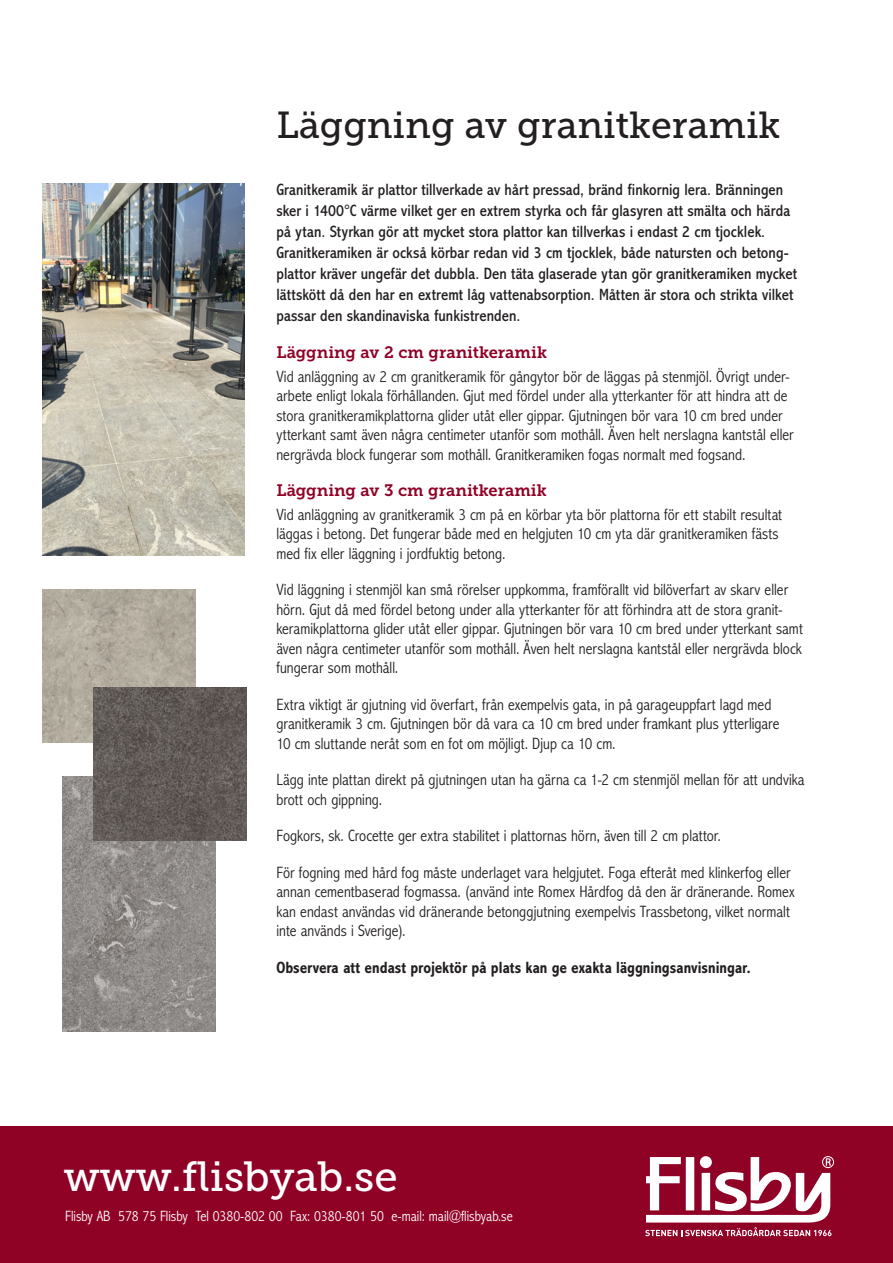
<style>
.page{position:relative;width:893px;height:1263px;background:#fff}
.page>*{position:absolute;margin:0;border:0;box-sizing:border-box;transform-origin:0 0}
.t1{font:42px "Museo Slab 500";color:#fff}
.t2{font:37.5px "Museo Slab 500";color:#231f20}
.mellanrubrik{font:300 condensed 16.5px/19.5px "Abadi MT Std";color:#231f20}
.mellanrubrik-2{font:condensed 16.5px/21px "Abadi MT Std";letter-spacing:.005em;color:#231f20}
.mellanrubrik-3{font:700 condensed 16.5px "Abadi MT Std";letter-spacing:.005em;color:#231f20}
.mellanrubrik-4{font:16.5px "Museo Slab 700";color:#900126}
.t3{font:300 condensed 15px "Abadi MT Std";color:#fff}
</style>
<div class="page">
<div style="left:0;top:1127px;width:893px;height:136px;background:#900126"></div>
<svg style="left:645px;top:1156px;width:189px;height:80px"></svg>
<img style="left:43px;top:184px;width:202px;height:371px">
<img style="left:43px;top:590px;width:153px;height:153px">
<img style="left:62px;top:777px;width:153px;height:255px">
<img style="left:94px;top:687px;width:153px;height:153px">
<p class="t2" style="left:276px;top:104px;width:506px">Läggning av granitkeramik</p>
<p class="mellanrubrik-2" style="left:276px;top:180px;width:522px">Granitkeramik är plattor tillverkade av hårt pressad, bränd finkornig lera. Bränningen sker i 1400°C värme vilket ger en extrem styrka och får glasyren att smälta och härda på ytan. Styrkan gör att mycket stora plattor kan tillverkas i endast 2 cm tjocklek.<br>Granitkeramiken är också körbar redan vid 3 cm tjocklek, både natursten och betong&shy;plattor kräver ungefär det dubbla. Den täta glaserade ytan gör granitkeramiken mycket lättskött då den har en extremt låg vattenabsorption. Måtten är stora och strikta vilket passar den skandinaviska funkistrenden.</p>
<p class="mellanrubrik-4" style="left:276px;top:343px;width:272px">Läggning av 2 cm granitkeramik</p>
<p class="mellanrubrik" style="left:276px;top:367px;width:519px">Vid anläggning av 2 cm granitkeramik för gångytor bör de läggas på stenmjöl. Övrigt under&shy;arbete enligt lokala förhållanden. Gjut med fördel under alla ytterkanter för att hindra att de stora granitkeramikplattorna glider utåt eller gippar. Gjutningen bör vara 10 cm bred under ytterkant samt även några centimeter utanför som mothåll. Även helt nerslagna kantstål eller nergrävda block fungerar som mothåll. Granitkeramiken fogas normalt med fogsand.</p>
<p class="mellanrubrik-4" style="left:276px;top:481px;width:272px">Läggning av 3 cm granitkeramik</p>
<p class="mellanrubrik" style="left:276px;top:505px;width:507px">Vid anläggning av granitkeramik 3 cm på en körbar yta bör plattorna för ett stabilt resultat läggas i betong. Det fungerar både med en helgjuten 10 cm yta där granitkeramiken fästs med fix eller läggning i jordfuktig betong.</p>
<p class="mellanrubrik" style="left:276px;top:581px;width:528px">Vid läggning i stenmjöl kan små rörelser uppkomma, framförallt vid bilöverfart av skarv eller hörn. Gjut då med fördel betong under alla ytterkanter för att förhindra att de stora granit&shy;keramikplattorna glider utåt eller gippar. Gjutningen bör vara 10 cm bred under ytterkant samt även några centimeter utanför som mothåll. Även helt nerslagna kantstål eller nergrävda block fungerar som mothåll.</p>
<p class="mellanrubrik" style="left:276px;top:695px;width:505px">Extra viktigt är gjutning vid överfart, från exempelvis gata, in på garageuppfart lagd med granitkeramik 3 cm. Gjutningen bör då vara ca 10 cm bred under framkant plus ytterligare<br>10 cm sluttande neråt som en fot om möjligt. Djup ca 10 cm.</p>
<p class="mellanrubrik" style="left:276px;top:771px;width:530px">Lägg inte plattan direkt på gjutningen utan ha gärna ca 1-2 cm stenmjöl mellan för att undvika brott och gippning.</p>
<p class="mellanrubrik" style="left:276px;top:827px;width:446px">Fogkors, sk. Crocette ger extra stabilitet i plattornas hörn, även till 2 cm plattor.</p>
<p class="mellanrubrik" style="left:276px;top:863px;width:520px">För fogning med hård fog måste underlaget vara helgjutet. Foga efteråt med klinkerfog eller annan cementbaserad fogmassa. (använd inte Romex Hårdfog då den är dränerande. Romex kan endast användas vid dränerande betonggjutning exempelvis Trassbetong, vilket normalt inte används i Sverige).</p>
<p class="mellanrubrik-3" style="left:276px;top:958px;width:476px">Observera att endast projektör på plats kan ge exakta läggningsanvisningar.</p>
<p class="t1" style="left:64px;top:1153px;width:335px">www.flisbyab.se</p>
<p class="t3" style="left:65px;top:1207px;width:449px">Flisby AB 578 75 Flisby Tel 0380-802 00 Fax: 0380-801 50 e-mail: mail@flisbyab.se</p>
</div>
